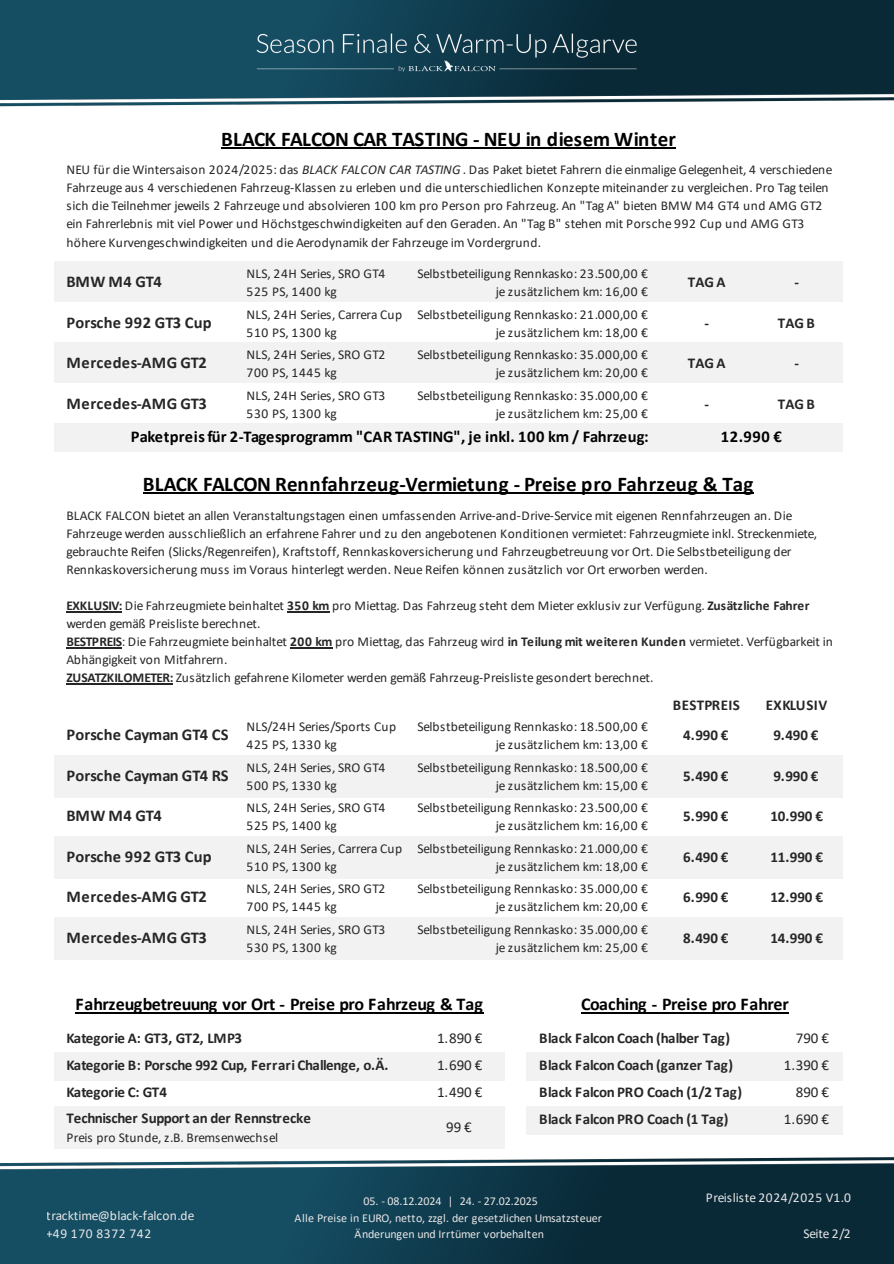
<style>
.page{position:relative;width:894px;height:1264px;background:#fff}
.page>*{position:absolute;margin:0;border:0;box-sizing:border-box;transform-origin:0 0}
.t1{font:700 21px "Calibri";color:#000}
.t2{font:700 18px "Calibri";letter-spacing:-.015em;color:#000}
.t3{font:700 16.5px "Calibri";letter-spacing:.01em;color:#262626}
.t4{font:700 16.5px "Calibri";letter-spacing:.01em;color:#000}
.t5{font:700 16.5px "Calibri";letter-spacing:.035em;color:#262626}
.t6{font:700 15px/27px "Calibri";letter-spacing:-.005em;color:#262626}
.t7{font:15px/27px "Calibri";letter-spacing:-.005em;color:#262626}
.t8{font:700 15px "Calibri";letter-spacing:.02em;color:#262626}
.t9{font:700 15px "Calibri";letter-spacing:.025em;color:#262626}
.t10{font:13.5px/18px "Calibri";letter-spacing:-.005em;color:#262626;text-align:right}
.t11{font:13.5px/18px "Calibri";letter-spacing:.025em;color:#262626}
.t12{font:13.5px/18px "Calibri";letter-spacing:.02em;color:#262626}
.t13{font:13.5px/18px "Calibri";letter-spacing:.02em;color:#e7e6e6}
.t14{font:13.5px "Calibri";letter-spacing:.045em;color:#e7e6e6}
.t15{font:12px/16.5px "Calibri";color:#e7e6e6;text-align:center}
.s1{font-style:italic}
.s2{font-weight:700}
</style>
<div class="page">
<img style="left:0;top:0;width:893px;height:1263px">
<div style="left:54px;top:261px;width:788px;height:42px;background:#f2f2f2"></div>
<div style="left:54px;top:302px;width:788px;height:42px;background:#fff"></div>
<div style="left:54px;top:342px;width:788px;height:42px;background:#f2f2f2"></div>
<div style="left:54px;top:383px;width:788px;height:42px;background:#fff"></div>
<div style="left:54px;top:423px;width:788px;height:29px;background:#f2f2f2"></div>
<div style="left:54px;top:755px;width:788px;height:42px;background:#f2f2f2"></div>
<div style="left:54px;top:836px;width:788px;height:42px;background:#f2f2f2"></div>
<div style="left:54px;top:917px;width:788px;height:42px;background:#f2f2f2"></div>
<div style="left:54px;top:1052px;width:450px;height:28px;background:#f2f2f2"></div>
<div style="left:525px;top:1052px;width:317px;height:28px;background:#f2f2f2"></div>
<div style="left:54px;top:1106px;width:450px;height:28px;background:#f2f2f2"></div>
<div style="left:525px;top:1106px;width:317px;height:28px;background:#f2f2f2"></div>
<div style="left:54px;top:1133px;width:450px;height:15px;background:#f2f2f2"></div>
<hr style="left:581px;top:1011px;width:207px;height:2px;background:#000">
<hr style="left:75px;top:1011px;width:408px;height:2px;background:#000">
<hr style="left:221px;top:147px;width:454px;height:2px;background:#000">
<hr style="left:143px;top:492px;width:610px;height:2px;background:#000">
<hr style="left:66px;top:611px;width:56px;height:1px;background:#262626">
<hr style="left:287px;top:611px;width:42px;height:1px;background:#262626">
<hr style="left:66px;top:647px;width:56px;height:1px;background:#262626">
<hr style="left:290px;top:647px;width:42px;height:1px;background:#262626">
<hr style="left:66px;top:683px;width:107px;height:1px;background:#262626">
<h1 class="t1" style="left:221px;top:126px;width:456px">BLACK FALCON CAR TASTING - NEU in diesem Winter</h1>
<p class="t10" style="left:66px;top:161px;width:767px;text-align:left">NEU für die Wintersaison 2024/2025: das <span class="s1">BLACK FALCON CAR TASTING</span>. Das Paket bietet Fahrern die einmalige Gelegenheit, 4 verschiedene Fahrzeuge aus 4 verschiedenen Fahrzeug-Klassen zu erleben und die unterschiedlichen Konzepte miteinander zu vergleichen. Pro Tag teilen sich die Teilnehmer jeweils 2 Fahrzeuge und absolvieren 100 km pro Person pro Fahrzeug. An "Tag A" bieten BMW M4 GT4 und AMG GT2 ein Fahrerlebnis mit viel Power und Höchstgeschwindigkeiten auf den Geraden. An "Tag B" stehen mit Porsche 992 Cup und AMG GT3 höhere Kurvengeschwindigkeiten und die Aerodynamik der Fahrzeuge im Vordergrund.</p>
<p class="t3" style="left:66px;top:271px;width:97px">BMW M4 GT4</p>
<p class="t11" style="left:246px;top:264px;width:140px">NLS, 24H Series, SRO GT4<br>525 PS, 1400 kg</p>
<p class="t10" style="left:417px;top:264px;width:232px">Selbstbeteiligung Rennkasko: 23.500,00 € je zusätzlichem km: 16,00 €</p>
<p class="t6" style="left:687px;top:268px;width:39px">TAG A</p>
<p class="t6" style="left:794px;top:268px;width:6px">-</p>
<p class="t3" style="left:66px;top:312px;width:147px">Porsche 992 GT3 Cup</p>
<p class="t12" style="left:246px;top:305px;width:157px">NLS, 24H Series, Carrera Cup<br>510 PS, 1300 kg</p>
<p class="t10" style="left:417px;top:305px;width:232px">Selbstbeteiligung Rennkasko: 21.000,00 € je zusätzlichem km: 18,00 €</p>
<p class="t6" style="left:704px;top:309px;width:6px">-</p>
<p class="t6" style="left:777px;top:309px;width:38px">TAG B</p>
<p class="t5" style="left:66px;top:352px;width:142px">Mercedes-AMG GT2</p>
<p class="t11" style="left:246px;top:345px;width:140px">NLS, 24H Series, SRO GT2<br>700 PS, 1445 kg</p>
<p class="t10" style="left:417px;top:345px;width:232px">Selbstbeteiligung Rennkasko: 35.000,00 € je zusätzlichem km: 20,00 €</p>
<p class="t6" style="left:687px;top:349px;width:39px">TAG A</p>
<p class="t6" style="left:794px;top:349px;width:6px">-</p>
<p class="t5" style="left:66px;top:393px;width:142px">Mercedes-AMG GT3</p>
<p class="t11" style="left:246px;top:386px;width:140px">NLS, 24H Series, SRO GT3<br>530 PS, 1300 kg</p>
<p class="t10" style="left:417px;top:386px;width:232px">Selbstbeteiligung Rennkasko: 35.000,00 € je zusätzlichem km: 25,00 €</p>
<p class="t6" style="left:704px;top:390px;width:6px">-</p>
<p class="t6" style="left:777px;top:390px;width:38px">TAG B</p>
<p class="t4" style="left:131px;top:426px;width:519px">Paketpreis für 2-Tagesprogramm "CAR TASTING", je inkl. 100 km / Fahrzeug:</p>
<p class="t4" style="left:720px;top:426px;width:62px">12.990 €</p>
<h1 class="t1" style="left:143px;top:471px;width:611px">BLACK FALCON Rennfahrzeug-Vermietung - Preise pro Fahrzeug &amp; Tag</h1>
<p class="t10" style="left:66px;top:506px;width:752px;text-align:left">BLACK FALCON bietet an allen Veranstaltungstagen einen umfassenden Arrive-and-Drive-Service mit eigenen Rennfahrzeugen an. Die Fahrzeuge werden ausschließlich an erfahrene Fahrer und zu den angebotenen Konditionen vermietet: Fahrzeugmiete inkl. Streckenmiete, gebrauchte Reifen (Slicks/Regenreifen), Kraftstoff, Rennkaskoversicherung und Fahrzeugbetreuung vor Ort. Die Selbstbeteiligung der Rennkaskoversicherung muss im Voraus hinterlegt werden. Neue Reifen können zusätzlich vor Ort erworben werden.</p>
<p class="t10" style="left:66px;top:596px;width:767px;text-align:left"><span class="s2">EXKLUSIV:</span> Die Fahrzeugmiete beinhaltet <span class="s2">350 km</span> pro Miettag. Das Fahrzeug steht dem Mieter exklusiv zur Verfügung. <span class="s2">Zusätzliche Fahrer </span>werden gemäß Preisliste berechnet.<br><span class="s2">BESTPREIS</span>: Die Fahrzeugmiete beinhaltet <span class="s2">200 km</span> pro Miettag, das Fahrzeug wird <span class="s2">in Teilung mit weiteren Kunden</span> vermietet. Verfügbarkeit in Abhängigkeit von Mitfahrern.<br><span class="s2">ZUSATZKILOMETER:</span> Zusätzlich gefahrene Kilometer werden gemäß Fahrzeug-Preisliste gesondert berechnet.</p>
<p class="t11" style="left:246px;top:717px;width:151px">NLS/24H Series/Sports Cup<br>425 PS, 1330 kg</p>
<p class="t3" style="left:66px;top:724px;width:164px">Porsche Cayman GT4 CS</p>
<p class="t3" style="left:66px;top:765px;width:164px">Porsche Cayman GT4 RS</p>
<p class="t11" style="left:246px;top:758px;width:140px">NLS, 24H Series, SRO GT4<br>500 PS, 1330 kg</p>
<p class="t3" style="left:66px;top:805px;width:97px">BMW M4 GT4</p>
<p class="t11" style="left:246px;top:798px;width:140px">NLS, 24H Series, SRO GT4<br>525 PS, 1400 kg</p>
<p class="t3" style="left:66px;top:845px;width:147px">Porsche 992 GT3 Cup</p>
<p class="t12" style="left:246px;top:839px;width:157px">NLS, 24H Series, Carrera Cup<br>510 PS, 1300 kg</p>
<p class="t5" style="left:66px;top:886px;width:142px">Mercedes-AMG GT2</p>
<p class="t11" style="left:246px;top:879px;width:140px">NLS, 24H Series, SRO GT2<br>700 PS, 1445 kg</p>
<p class="t5" style="left:66px;top:926px;width:142px">Mercedes-AMG GT3</p>
<p class="t11" style="left:246px;top:920px;width:140px">NLS, 24H Series, SRO GT3<br>530 PS, 1300 kg</p>
<p class="t10" style="left:417px;top:717px;width:232px">Selbstbeteiligung Rennkasko: 18.500,00 € je zusätzlichem km: 13,00 €</p>
<p class="t10" style="left:417px;top:758px;width:232px">Selbstbeteiligung Rennkasko: 18.500,00 € je zusätzlichem km: 15,00 €</p>
<p class="t10" style="left:417px;top:798px;width:232px">Selbstbeteiligung Rennkasko: 23.500,00 € je zusätzlichem km: 16,00 €</p>
<p class="t10" style="left:417px;top:839px;width:232px">Selbstbeteiligung Rennkasko: 21.000,00 € je zusätzlichem km: 18,00 €</p>
<p class="t10" style="left:417px;top:879px;width:232px">Selbstbeteiligung Rennkasko: 35.000,00 € je zusätzlichem km: 20,00 €</p>
<p class="t10" style="left:417px;top:920px;width:232px">Selbstbeteiligung Rennkasko: 35.000,00 € je zusätzlichem km: 25,00 €</p>
<p class="t8" style="left:672px;top:695px;width:69px">BESTPREIS</p>
<p class="t9" style="left:765px;top:695px;width:63px">EXKLUSIV</p>
<p class="t6" style="left:683px;top:721px;width:47px">4.990 €</p>
<p class="t6" style="left:773px;top:721px;width:47px">9.490 €</p>
<p class="t6" style="left:683px;top:762px;width:47px">5.490 €</p>
<p class="t6" style="left:773px;top:762px;width:47px">9.990 €</p>
<p class="t6" style="left:683px;top:802px;width:47px">5.990 €</p>
<p class="t6" style="left:770px;top:802px;width:54px">10.990 €</p>
<p class="t6" style="left:683px;top:843px;width:47px">6.490 €</p>
<p class="t6" style="left:770px;top:843px;width:54px">11.990 €</p>
<p class="t6" style="left:683px;top:883px;width:47px">6.990 €</p>
<p class="t6" style="left:770px;top:883px;width:54px">12.990 €</p>
<p class="t6" style="left:683px;top:924px;width:47px">8.490 €</p>
<p class="t6" style="left:770px;top:924px;width:54px">14.990 €</p>
<h2 class="t2" style="left:75px;top:993px;width:409px">Fahrzeugbetreuung vor Ort - Preise pro Fahrzeug &amp; Tag</h2>
<p class="t6" style="left:66px;top:1024px;width:323px">Kategorie A: GT3, GT2, LMP3<br>Kategorie B: Porsche 992 Cup, Ferrari Challenge, o.Ä.<br>Kategorie C: GT4</p>
<p class="t6" style="left:66px;top:1104px;width:246px">Technischer Support an der Rennstrecke</p>
<p class="t10" style="left:66px;top:1128px;width:213px">Preis pro Stunde, z.B. Bremsenwechsel</p>
<p class="t7" style="left:437px;top:1024px;width:47px">1.890 €<br>1.690 €</p>
<p class="t7" style="left:437px;top:1078px;width:47px">1.490 €</p>
<p class="t7" style="left:446px;top:1113px;width:27px">99 €</p>
<h2 class="t2" style="left:581px;top:993px;width:209px">Coaching - Preise pro Fahrer</h2>
<p class="t6" style="left:539px;top:1024px;width:195px">Black Falcon Coach (halber Tag)<br>Black Falcon Coach (ganzer Tag)</p>
<p class="t7" style="left:783px;top:1024px;width:47px;text-align:right">790 €<br>1.390 €</p>
<p class="t6" style="left:539px;top:1078px;width:204px">Black Falcon PRO Coach (1/2 Tag)</p>
<p class="t7" style="left:795px;top:1078px;width:35px">890 €</p>
<p class="t6" style="left:539px;top:1105px;width:191px">Black Falcon PRO Coach (1 Tag)</p>
<p class="t7" style="left:783px;top:1105px;width:47px">1.690 €</p>
<p class="t13" style="left:47px;top:1206px;width:149px">tracktime@black-falcon.de +49 170 8372 742</p>
<p class="t15" style="left:294px;top:1192px;width:309px">05. - 08.12.2024 | 24. - 27.02.2025<br>Alle Preise in EURO, netto, zzgl. der gesetzlichen Umsatzsteuer<br>Änderungen und Irrtümer vorbehalten</p>
<p class="t14" style="left:705px;top:1189px;width:146px">Preisliste 2024/2025 V1.0</p>
<p class="t13" style="left:803px;top:1224px;width:49px">Seite 2/2</p>
</div>
